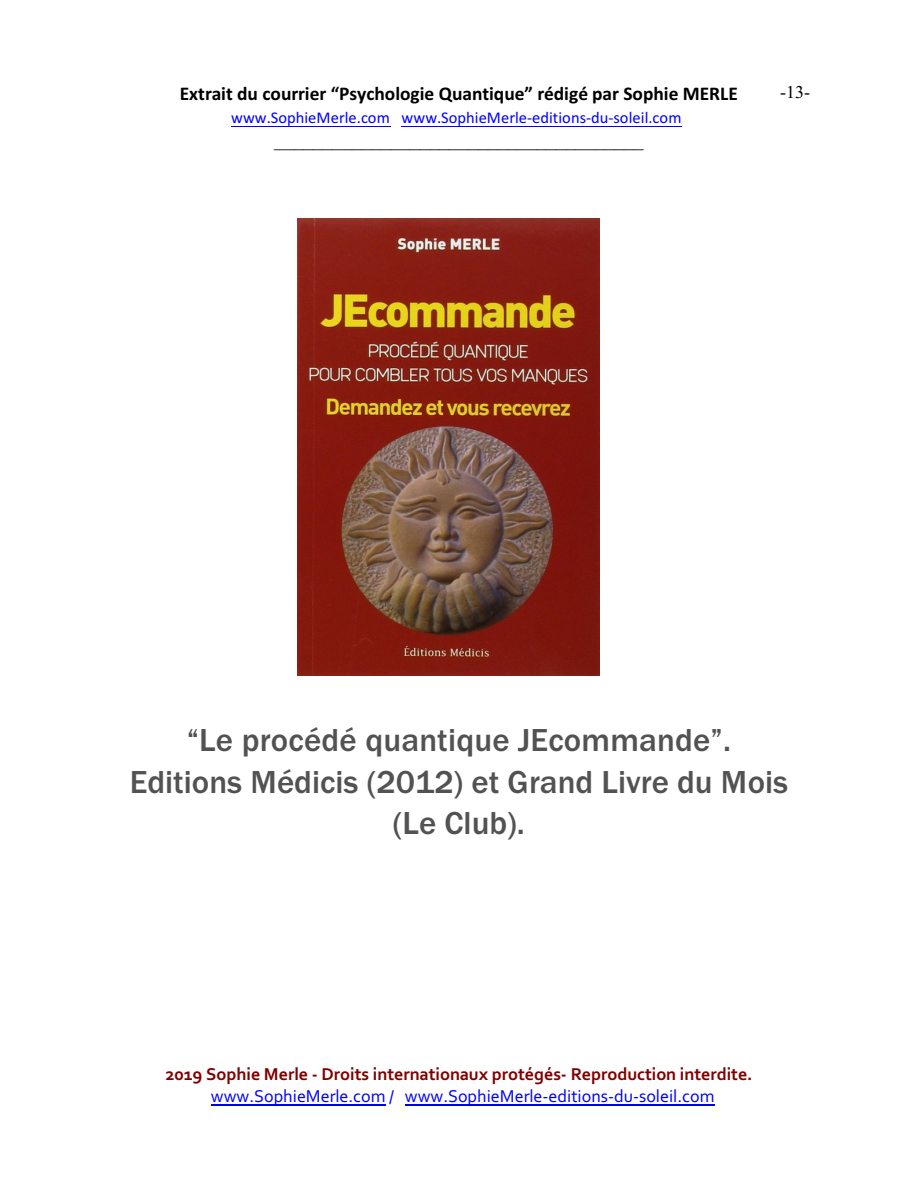
<style>
.page{position:relative;width:918px;height:1188px;background:#fff}
.page>*{position:absolute;margin:0;border:0;box-sizing:border-box;transform-origin:0 0}
.t1{font:500 33px/41.4px "Franklin Gothic";color:#525252;text-align:center}
.t2{font:700 19.5px "Calibri";color:#000}
.t3{font:19.5px "Times New Roman";color:#000}
.t4{font:700 18px "Corbel";color:#800000}
.t5{font:18px "Corbel";color:#00f}
.t6{font:18px "Times New Roman";color:#000}
.t7{font:16.5px "Calibri";color:#00f}
</style>
<div class="page">
<hr style="left:231px;top:126px;width:159px;height:1px;background:#00f">
<hr style="left:402px;top:126px;width:280px;height:1px;background:#00f">
<img style="left:297px;top:219px;width:302px;height:456px">
<hr style="left:211px;top:1105px;width:175px;height:1px;background:#00f">
<hr style="left:405px;top:1105px;width:309px;height:1px;background:#00f">
<p class="t2" style="left:180px;top:85px;width:560px">Extrait du courrier “Psychologie Quantique” rédigé par Sophie MERLE</p>
<p class="t7" style="left:231px;top:111px;width:452px">www.SophieMerle.com www.SophieMerle-editions-du-soleil.com</p>
<p class="t3" style="left:274px;top:133px;width:371px">______________________________________</p>
<p class="t6" style="left:780px;top:85px;width:31px">-13-</p>
<p class="t1" style="left:130px;top:722px;width:660px">“Le procédé quantique JEcommande”.<br>Editions Médicis (2012) et Grand Livre du Mois (Le Club).</p>
<p class="t4" style="left:165px;top:1067px;width:589px">2019 Sophie Merle - Droits internationaux protégés- Reproduction interdite.</p>
<p class="t5" style="left:211px;top:1089px;width:505px">www.SophieMerle.com / www.SophieMerle-editions-du-soleil.com</p>
</div>
